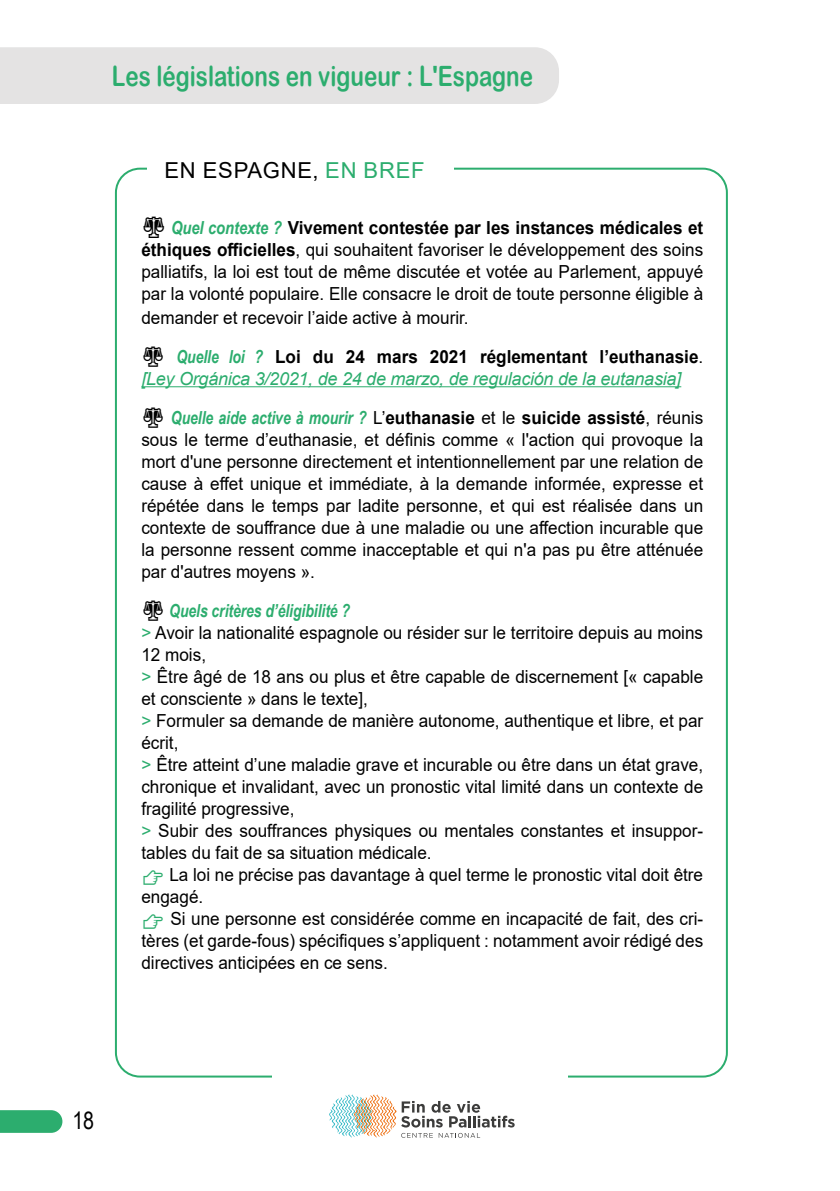
<style>
.page{position:relative;width:840px;height:1191px;background:#fff}
.page>*{position:absolute;margin:0;border:0;box-sizing:border-box;transform-origin:0 0}
.t1{font:28px "Arial Rounded MT Bold";color:#2cad6e;scale:.8 1}
.t2{font:24px "Arial Narrow";color:#000}
.t3{font:22px "Arial";letter-spacing:.035em;color:#000}
.t4{font:18px/22px "Arial";color:#000;text-align:justify;scale:.95 1}
.t5{font:italic 700 18px "Arial Narrow";letter-spacing:-.005em;color:#2cad6e;scale:.95 1}
.t6{font:italic 18px "Arial";letter-spacing:-.015em;color:#2cad6e}
.s1{color:#2cad6e}
.s2{font-family:"Arial Narrow";font-weight:700;font-style:italic;color:#2cad6e}
.s3{font-weight:700}
.s4{color:#000}
.s5{font-family:"Arial";font-weight:400;font-style:normal;color:#000}
.s6{font-family:"Arial";font-style:normal;color:#000}
</style>
<div class="page">
<svg style="left:0;top:1110px;width:62px;height:22px"></svg>
<div style="left:0;top:47px;width:558px;height:57px;background:#e4e3e3"></div>
<hr style="left:141px;top:386px;width:540px;height:1px;background:#2cad6e">
<svg style="left:329px;top:1094px;width:185px;height:43px"></svg>
<h1 class="t1" style="left:112px;top:65px;width:527px">Les législations en vigueur : L'Espagne</h1>
<p class="t3" style="left:164px;top:162px;width:261px">EN ESPAGNE, <span class="s1">EN BREF</span></p>
<p class="t4" style="left:141px;top:218px;width:592px">⚖ <span class="s2">Quel contexte ?</span> <span class="s3">Vivement contestée par les instances médicales et éthiques officielles</span>, qui souhaitent favoriser le développement des soins palliatifs, la loi est tout de même discutée et votée au Parlement, appuyé par la volonté populaire. Elle consacre le droit de toute personne éligible à</p>
<p class="t4" style="left:141px;top:300px;width:592px;line-height:39px">demander et recevoir l’aide active à mourir.<br>⚖ <span class="s2">Quelle loi ?</span> <span class="s3">Loi du 24 mars 2021 réglementant l’euthanasie</span>.</p>
<p class="t6" style="left:141px;top:372px;width:541px">[Ley Orgánica 3/2021, de 24 de marzo, de regulación de la eutanasia]</p>
<p class="t5" style="left:141px;top:411px;width:592px"><span class="s4">⚖</span> Quelle aide active à mourir ? <span class="s5">L’</span><span class="s6">euthanasie</span> <span class="s5">et le</span> <span class="s6">suicide assisté</span><span class="s5">, réunis</span></p>
<p class="t4" style="left:141px;top:428px;width:592px">sous le terme d’euthanasie, et définis comme « l'action qui provoque la mort d'une personne directement et intentionnellement par une relation de cause à effet unique et immédiate, à la demande informée, expresse et répétée dans le temps par ladite personne, et qui est réalisée dans un contexte de souffrance due à une maladie ou une affection incurable que la personne ressent comme inacceptable et qui n'a pas pu être atténuée par d'autres moyens ».</p>
<p class="t5" style="left:141px;top:604px;width:221px"><span class="s4">⚖</span> Quels critères d’éligibilité ?</p>
<p class="t4" style="left:141px;top:623px;width:592px;text-align:left"><span class="s1">&gt;</span> Avoir la nationalité espagnole ou résider sur le territoire depuis au moins 12 mois,<br><span class="s1">&gt;</span> Être âgé de 18 ans ou plus et être capable de discernement [« capable et consciente » dans le texte],<br><span class="s1">&gt;</span> Formuler sa demande de manière autonome, authentique et libre, et par écrit,<br><span class="s1">&gt;</span> Être atteint d’une maladie grave et incurable ou être dans un état grave, chronique et invalidant, avec un pronostic vital limité dans un contexte de fragilité progressive,<br><span class="s1">&gt;</span> Subir des souffrances physiques ou mentales constantes et insuppor&shy;tables du fait de sa situation médicale.<br><span class="s1">☛</span> La loi ne précise pas davantage à quel terme le pronostic vital doit être engagé.<br><span class="s1">☛</span> Si une personne est considérée comme en incapacité de fait, des cri&shy;tères (et garde-fous) spécifiques s’appliquent : notamment avoir rédigé des directives anticipées en ce sens.</p>
<h2 class="t2" style="left:72px;top:1106px;width:23px">18</h2>
</div>
